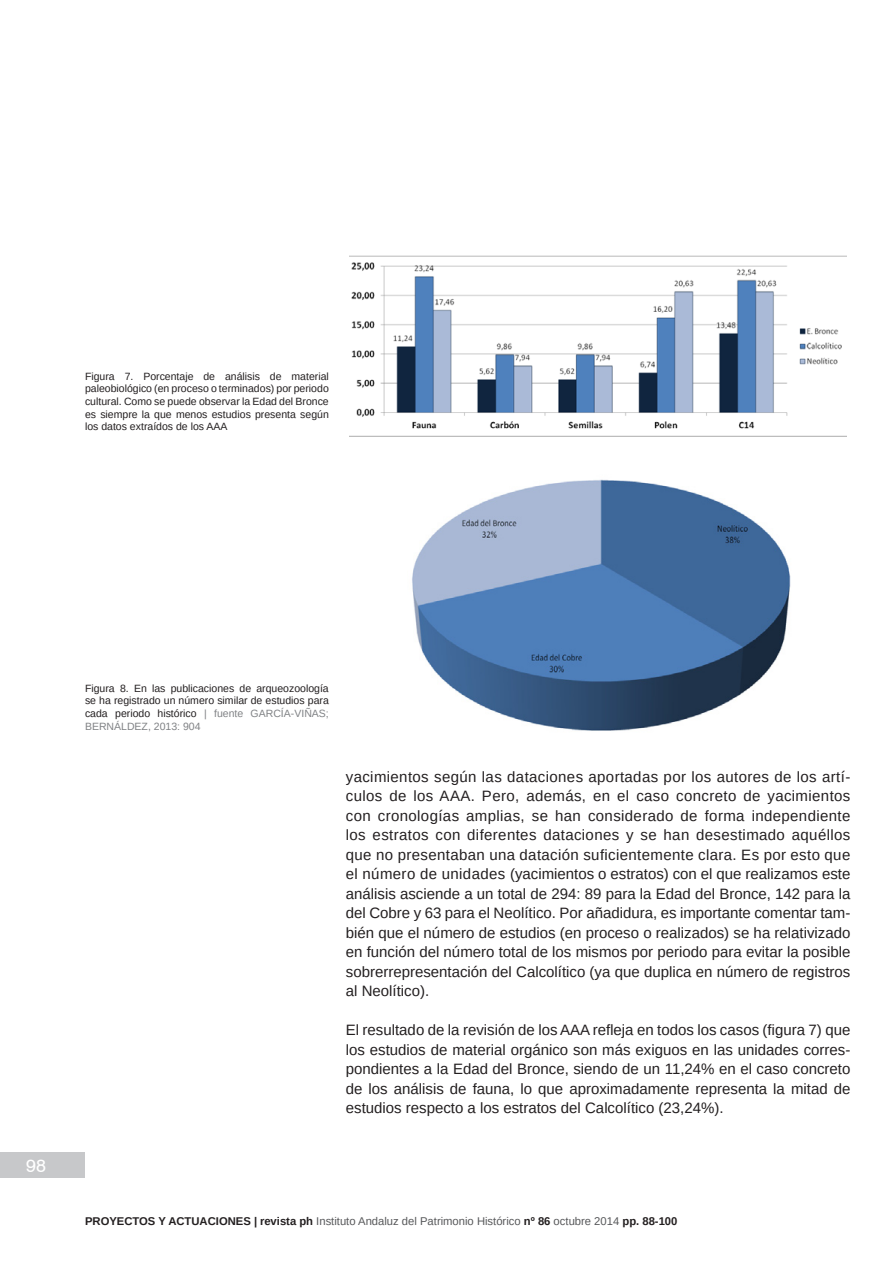
<style>
.page{position:relative;width:893px;height:1263px;background:#fff}
.page>*{position:absolute;margin:0;border:0;box-sizing:border-box;transform-origin:0 0}
.t1{font:18px "Swiss 721 BT";color:#fff}
.t2{font:15px/19.5px "Arimo";color:#231f20;text-align:justify}
.t3{font:11.25px "Arimo";color:#57585a}
.Pie_de_Foto{font:10.5px/12.6px "Arimo";color:#231f20;text-align:justify}
.s1{color:#808285}
.s2{font-weight:700;color:#231f20}
</style>
<div class="page">
<div style="left:0;top:1152px;width:85px;height:26px;background:#c7c8ca"></div>
<img style="left:349px;top:255px;width:497px;height:182px">
<img style="left:412px;top:479px;width:379px;height:252px">
<p class="Pie_de_Foto" style="left:85px;top:370px;width:245px">Figura 7. Porcentaje de análisis de material paleobiológico (en proceso o terminados) por periodo cultural. Como se puede observar la Edad del Bronce es siempre la que menos estudios presenta según los datos extraídos de los AAA</p>
<p class="t1" style="left:26px;top:1154px;width:11px">98</p>
<p class="Pie_de_Foto" style="left:85px;top:682px;width:245px">Figura 8. En las publicaciones de arqueozoología se ha registrado un número similar de estudios para cada periodo histórico <span class="s1">| fuente GARCÍA-VIÑAS; BERNÁLDEZ, 2013: 904</span></p>
<p class="t2" style="left:346px;top:767px;width:506px">yacimientos según las dataciones aportadas por los autores de los artí&shy;culos de los AAA. Pero, además, en el caso concreto de yacimientos con cronologías amplias, se han considerado de forma independiente los estratos con diferentes dataciones y se han desestimado aquéllos que no presentaban una datación suficientemente clara. Es por esto que el número de unidades (yacimientos o estratos) con el que realizamos este análisis asciende a un total de 294: 89 para la Edad del Bronce, 142 para la del Cobre y 63 para el Neolítico. Por añadidura, es importante comentar tam&shy;bién que el número de estudios (en proceso o realizados) se ha relativizado en función del número total de los mismos por periodo para evitar la posible sobrerrepresentación del Calcolítico (ya que duplica en número de registros al Neolítico).</p>
<p class="t2" style="left:346px;top:1020px;width:506px">El resultado de la revisión de los AAA refleja en todos los casos (figura 7) que los estudios de material orgánico son más exiguos en las unidades corres&shy;pondientes a la Edad del Bronce, siendo de un 11,24% en el caso concreto de los análisis de fauna, lo que aproximadamente representa la mitad de estudios respecto a los estratos del Calcolítico (23,24%).</p>
<p class="t3" style="left:85px;top:1213px;width:594px"><span class="s2">pROYECTOS Y ACTUACION ES | revista ph</span> Instituto Andaluz del Patrimonio Histórico <span class="s2">nº 86</span> octubre 2014 <span class="s2">pp. 88-100</span></p>
</div>
